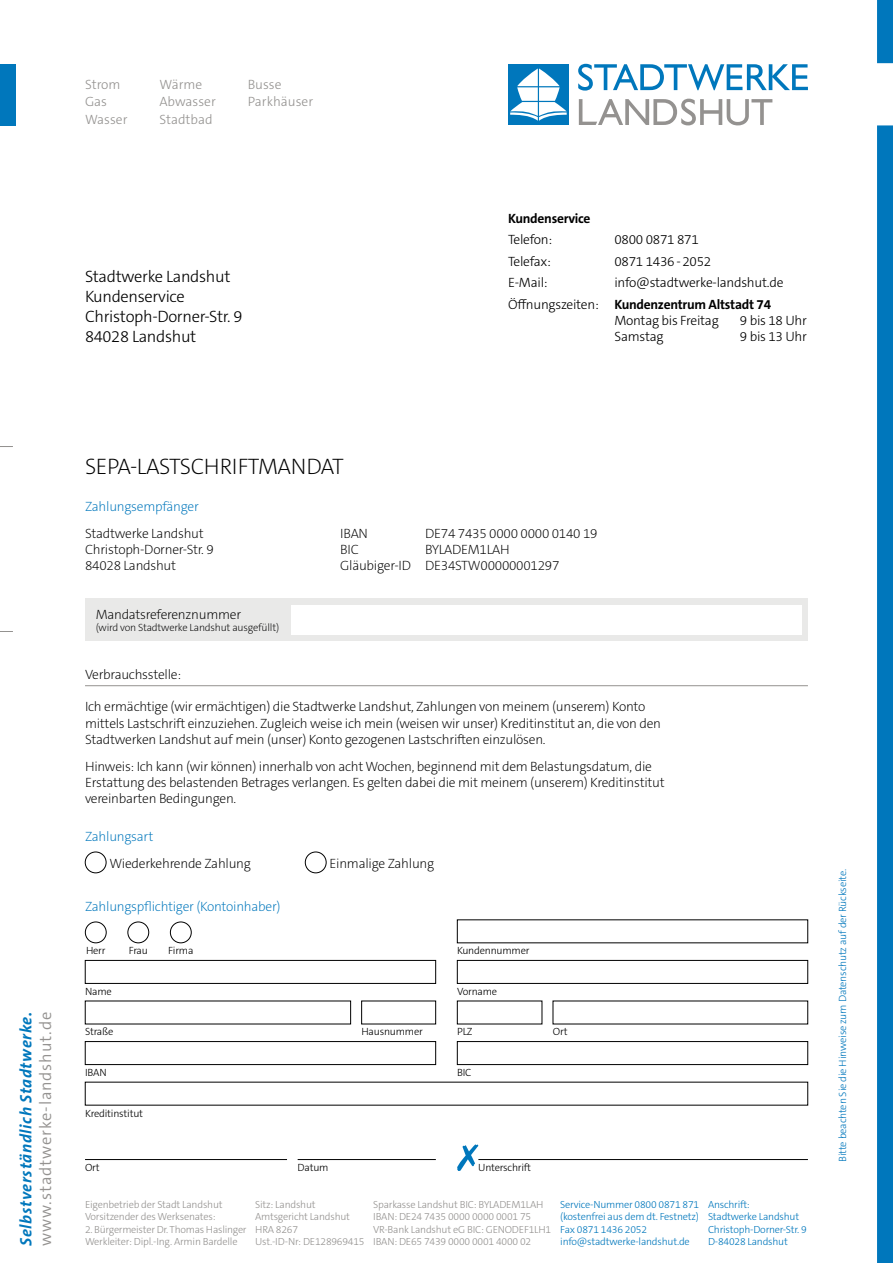
<style>
.page{position:relative;width:893px;height:1263px;background:#fff}
.page>*{position:absolute;margin:0;border:0;box-sizing:border-box;transform-origin:0 0}
.t1{font:200 22.5px "The Sans C5";letter-spacing:-.02em;color:#000}
.t2{font:300 16.5px/19.8px "The Sans C5";letter-spacing:-.02em;color:#000}
.t3{font:italic 700 16.5px "The Sans C5";letter-spacing:.04em;color:#0077bc}
.t4{font:300 16.5px "The Sans C5";letter-spacing:.05em;color:#949290}
.t5{font:200 13.5px/16.2px "The Sans C5";letter-spacing:-.02em;color:#000}
.t6{font:300 13.5px/21.5px "The Sans C5";letter-spacing:-.02em;color:#000}
.t7{font:200 13.5px "The Sans C5";letter-spacing:-.02em;color:#0077bc}
.t8{font:300 13.5px/17.7px "The Sans C5";color:#949290}
.t9{font:700 13.5px "The Sans C5";letter-spacing:-.02em;color:#000}
.t10{font:300 10.5px "The Sans C5";letter-spacing:-.02em;color:#000}
.t11{font:300 10.5px "The Sans C5";letter-spacing:-.02em;color:#0077bc}
.t12{font:200 10.5px "The Sans C5";letter-spacing:-.02em;color:#000}
.t13{font:300 10.35px/12.5px "The Sans C5";letter-spacing:-.02em;color:#949290}
.t14{font:300 10.35px/12.5px "The Sans C5";letter-spacing:-.02em;color:#0077bc}
.s1{font-weight:700}
</style>
<div class="page">
<svg style="left:0;top:446px;width:13px;height:1px"></svg>
<svg style="left:0;top:631px;width:13px;height:1px"></svg>
<div style="left:508px;top:64px;width:61px;height:61px;background:#0077bc"></div>
<svg style="left:510px;top:68px;width:57px;height:53px"></svg>
<svg style="left:578px;top:64px;width:230px;height:27px"></svg>
<svg style="left:579px;top:99px;width:193px;height:26px"></svg>
<div style="left:0;top:64px;width:16px;height:61px;background:#0077bc"></div>
<svg style="left:877px;top:0;width:16px;height:1263px;background:#0d7ebf"></svg>
<div style="left:85px;top:598px;width:723px;height:43px;background:#e9e9e8"></div>
<div style="left:85px;top:852px;width:21px;height:21px;border:1px solid #000;border-radius:50%"></div>
<div style="left:305px;top:852px;width:21px;height:21px;border:1px solid #000;border-radius:50%"></div>
<div style="left:85px;top:922px;width:21px;height:21px;border:1px solid #000;border-radius:50%"></div>
<div style="left:128px;top:922px;width:21px;height:21px;border:1px solid #000;border-radius:50%"></div>
<div style="left:170px;top:922px;width:21px;height:21px;border:1px solid #000;border-radius:50%"></div>
<div style="left:85px;top:960px;width:351px;height:23px;border:1px solid #000"></div>
<div style="left:457px;top:960px;width:351px;height:23px;border:1px solid #000"></div>
<div style="left:85px;top:1041px;width:351px;height:24px;border:1px solid #000"></div>
<div style="left:457px;top:1041px;width:351px;height:24px;border:1px solid #000"></div>
<hr style="left:85px;top:1159px;width:202px;height:1px;background:#000">
<hr style="left:298px;top:1159px;width:138px;height:1px;background:#000">
<hr style="left:478px;top:1159px;width:330px;height:1px;background:#000">
<svg style="left:457px;top:1144px;width:21px;height:27px"></svg>
<div style="left:291px;top:605px;width:510px;height:30px;background:#fff"></div>
<hr style="left:85px;top:685px;width:723px;height:1px;background:#949290">
<p class="t8" style="left:159px;top:75px;width:58px">Wärme<br>Abwasser<br>Stadtbad</p>
<p class="t8" style="left:85px;top:75px;width:44px">Strom<br>Gas<br>Wasser</p>
<p class="t8" style="left:248px;top:75px;width:67px">Busse<br>Parkhäuser</p>
<p class="t2" style="left:85px;top:267px;width:159px">Stadtwerke Landshut<br>Kundenservice<br>Christoph-Dorner-Str. 9<br>84028 Landshut</p>
<p class="t9" style="left:508px;top:209px;width:84px">Kundenservice</p>
<p class="t6" style="left:508px;top:229px;width:46px">Telefon:</p>
<p class="t6" style="left:614px;top:229px;width:86px">0800 0871 871</p>
<p class="t6" style="left:508px;top:250px;width:44px">Telefax:</p>
<p class="t6" style="left:614px;top:250px;width:98px">0871 1436 - 2052</p>
<p class="t6" style="left:508px;top:272px;width:41px">E-Mail:</p>
<p class="t6" style="left:508px;top:272px;width:277px;text-indent:106px">info@stadtwerke-landshut.de<br>Öffnungszeiten: <span class="s1">Kundenzentrum Altstadt 74</span></p>
<p class="t6" style="left:614px;top:310px;width:106px">Montag bis Freitag</p>
<p class="t6" style="left:740px;top:310px;width:68px">9 bis 18 Uhr</p>
<p class="t6" style="left:614px;top:326px;width:51px">Samstag</p>
<p class="t6" style="left:740px;top:326px;width:68px">9 bis 13 Uhr</p>
<p class="t3" style="left:15px;top:1246px;width:235px;rotate:-90deg">Selbstverständlich Stadtwerke.</p>
<p class="t4" style="left:35px;top:1246px;width:235px;rotate:-90deg">www.stadtwerke-landshut.de</p>
<h1 class="t1" style="left:85px;top:452px;width:260px">SEPA-LASTSCHRIFTMANDAT</h1>
<p class="t7" style="left:85px;top:498px;width:115px">Zahlungsempfänger</p>
<p class="t5" style="left:85px;top:525px;width:120px">Stadtwerke Landshut</p>
<p class="t5" style="left:340px;top:525px;width:29px">IBAN</p>
<p class="t5" style="left:425px;top:525px;width:174px">DE74 7435 0000 0000 0140 19</p>
<p class="t5" style="left:85px;top:542px;width:130px">Christoph-Dorner-Str. 9</p>
<p class="t5" style="left:340px;top:542px;width:20px">BIC</p>
<p class="t5" style="left:425px;top:542px;width:86px">BYLADEM1LAH</p>
<p class="t5" style="left:85px;top:558px;width:93px">84028 Landshut</p>
<p class="t5" style="left:340px;top:558px;width:221px">Gläubiger-ID DE34STW00000001297</p>
<p class="t5" style="left:96px;top:606px;width:147px">Mandatsreferenznummer</p>
<p class="t12" style="left:96px;top:621px;width:185px">(wird von Stadtwerke Landshut ausgefüllt)</p>
<p class="t5" style="left:85px;top:667px;width:98px">Verbrauchsstelle:</p>
<p class="t5" style="left:85px;top:699px;width:577px">Ich ermächtige (wir ermächtigen) die Stadtwerke Landshut, Zahlungen von meinem (unserem) Konto mittels Lastschrift einzuziehen. Zugleich weise ich mein (weisen wir unser) Kreditinstitut an, die von den<br>Stadtwerken Landshut auf mein (unser) Konto gezogenen Lastschriften einzulösen.</p>
<p class="t5" style="left:85px;top:758px;width:581px">Hinweis: Ich kann (wir können) innerhalb von acht Wochen, beginnend mit dem Belastungsdatum, die<br>Erstattung des belastenden Betrages verlangen. Es gelten dabei die mit meinem (unserem) Kreditinstitut vereinbarten Bedingungen.</p>
<p class="t7" style="left:85px;top:827px;width:70px">Zahlungsart</p>
<p class="t5" style="left:109px;top:855px;width:143px">Wiederkehrende Zahlung</p>
<p class="t5" style="left:330px;top:855px;width:106px">Einmalige Zahlung</p>
<p class="t7" style="left:85px;top:897px;width:197px">Zahlungspflichtiger (Kontoinhaber)</p>
<p class="t10" style="left:86px;top:944px;width:21px">Herr</p>
<p class="t10" style="left:129px;top:944px;width:21px">Frau</p>
<p class="t10" style="left:168px;top:944px;width:27px">Firma</p>
<p class="t10" style="left:457px;top:944px;width:74px">Kundennummer</p>
<p class="t10" style="left:85px;top:984px;width:28px">Name</p>
<p class="t10" style="left:457px;top:984px;width:42px">Vorname</p>
<p class="t10" style="left:85px;top:1025px;width:30px">Straße</p>
<p class="t10" style="left:361px;top:1025px;width:63px">Hausnummer</p>
<p class="t10" style="left:457px;top:1025px;width:17px">PLZ</p>
<p class="t10" style="left:553px;top:1025px;width:16px">Ort</p>
<p class="t10" style="left:457px;top:1066px;width:16px">BIC</p>
<p class="t10" style="left:85px;top:1106px;width:60px">Kreditinstitut</p>
<p class="t10" style="left:85px;top:1161px;width:16px">Ort</p>
<p class="t10" style="left:298px;top:1161px;width:32px">Datum</p>
<p class="t10" style="left:478px;top:1161px;width:54px">Unterschrift</p>
<p class="t13" style="left:85px;top:1198px;width:139px">Eigenbetrieb der Stadt Landshut<br>Vorsitzender des Werksenates:</p>
<p class="t13" style="left:85px;top:1223px;width:163px">2. Bürgermeister Dr. Thomas Haslinger<br>Werkleiter: Dipl.-Ing. Armin Bardelle</p>
<p class="t13" style="left:255px;top:1198px;width:111px">Sitz: Landshut<br>Amtsgericht Landshut<br>HRA 8267<br>Ust.-ID-Nr: DE128969415</p>
<p class="t13" style="left:373px;top:1198px;width:172px;line-height:12px">Sparkasse Landshut BIC: BYLADEM1LAH<br>IBAN: DE24 7435 0000 0000 0001 75</p>
<p class="t13" style="left:373px;top:1223px;width:179px;line-height:12px">VR-Bank Landshut eG BIC: GENODEF1LH1<br>IBAN: DE65 7439 0000 0001 4000 02</p>
<p class="t14" style="left:560px;top:1198px;width:141px">Service-Nummer 0800 0871 871 (kostenfrei aus dem dt. Festnetz)<br>Fax 0871 1436 2052 info@stadtwerke-landshut.de</p>
<p class="t14" style="left:708px;top:1198px;width:100px">Anschrift:<br>Stadtwerke Landshut<br>Christoph-Dorner-Str. 9<br>D-84028 Landshut</p>
<p class="t11" style="left:836px;top:1162px;width:295px;rotate:-90deg">Bitte beachten Sie die Hinweise zum Datenschutz auf der Rückseite.</p>
</div>
